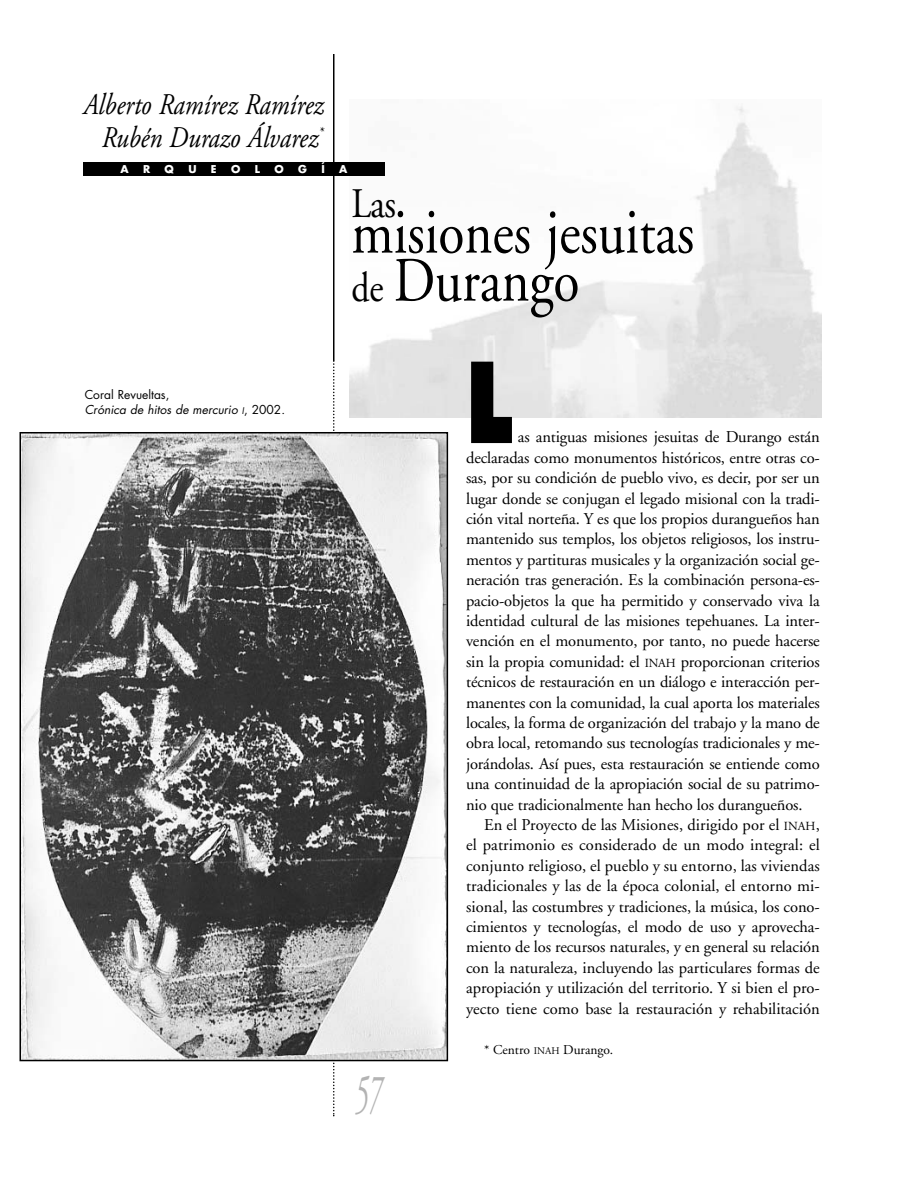
<style>
.page{position:relative;width:918px;height:1188px;background:#fff}
.page>*{position:absolute;margin:0;border:0;box-sizing:border-box;transform-origin:0 0}
.t1{font:800 108px "Futura";color:#000;scale:.75 1}
.t2{font:63px/48px "Adobe Garamond";color:#000;scale:.85 1}
.t3{font:italic 54px "Adobe Garamond";color:#b3b3b3;scale:.5 1}
.t4{font:42px "Adobe Garamond";color:#000;scale:.85 1}
.t5{font:italic 30px/33px "Adobe Garamond";color:#000;text-align:center;scale:.85 1}
.t6{font:16.5px/20.4px "Adobe Garamond";letter-spacing:-.01em;color:#000;text-align:justify}
.t7{font:13.5px "Adobe Garamond";color:#000}
.t8{font:italic 12px/15px "Futura";color:#000}
.t9{font:700 10.5px "Futura";color:#fff}
.s1{font-style:normal}
.s2{font-size:9px}
.s3{font-size:42px}
.s4{font-size:12.3px}
.s5{font-size:10.2px}
</style>
<div class="page">
<div style="left:83px;top:162px;width:302px;height:14px;background:#000"></div>
<hr style="left:333px;top:54px;width:1px;height:306px;background:#000">
<svg style="left:333px;top:360px;width:1px;height:756px"></svg>
<img style="left:22px;top:435px;width:423px;height:623px">
<div style="left:19px;top:432px;width:429px;height:629px;border:2px solid #000"></div>
<h3 class="t5" style="left:83px;top:91px;width:284px">Alberto Ramírez Ramírez<br>Rubén Durazo Álvarez<sup>*</sup></h3>
<p class="t9" style="left:121px;top:164px;width:10px">A</p>
<p class="t9" style="left:143px;top:164px;width:9px">R</p>
<p class="t9" style="left:165px;top:164px;width:11px">Q</p>
<p class="t9" style="left:188px;top:164px;width:10px">U</p>
<p class="t9" style="left:211px;top:164px;width:7px">E</p>
<p class="t9" style="left:231px;top:164px;width:11px">O</p>
<p class="t9" style="left:255px;top:164px;width:7px">L</p>
<p class="t9" style="left:274px;top:164px;width:11px">O</p>
<p class="t9" style="left:298px;top:164px;width:10px">G</p>
<p class="t9" style="left:321px;top:164px;width:5px">Í</p>
<p class="t9" style="left:339px;top:164px;width:10px">A</p>
<p class="t8" style="left:85px;top:388px;width:202px"><span class="s1">Coral Revueltas,<br></span>Crónica de hitos de mercurio <span class="s2">I</span><span class="s1">, 2002.</span></p>
<h3 class="t4" style="left:351px;top:186px;width:54px">Las</h3>
<h2 class="t2" style="left:351px;top:214px;width:405px">misiones jesuitas <span class="s3">de</span> Durango</h2>
<h1 class="t1" style="left:466px;top:355px;width:64px">L</h1>
<p class="t6" style="left:466px;top:428px;width:355px;text-indent:52px">as antiguas misiones jesuitas de Durango están declaradas como monumentos históricos, entre otras co&shy;sas, por su condición de pueblo vivo, es decir, por ser un lugar donde se conjugan el legado misional con la tradi&shy;ción vital norteña. Y es que los propios durangueños han mantenido sus templos, los objetos religiosos, los instru&shy;mentos y partituras musicales y la organización social ge&shy;neración tras generación. Es la combinación persona-es&shy;pacio-objetos la que ha permitido y conservado viva la identidad cultural de las misiones tepehuanes. La inter&shy;vención en el monumento, por tanto, no puede hacerse sin la propia comunidad: el <span class="s4">INAH</span> proporcionan criterios técnicos de restauración en un diálogo e interacción per&shy;manentes con la comunidad, la cual aporta los materiales locales, la forma de organización del trabajo y la mano de obra local, retomando sus tecnologías tradicionales y me&shy;jorándolas. Así pues, esta restauración se entiende como una continuidad de la apropiación social de su patrimo&shy;nio que tradicionalmente han hecho los durangueños.</p>
<p class="t6" style="left:466px;top:816px;width:355px;text-indent:18px">En el Proyecto de las Misiones, dirigido por el <span class="s4">INAH</span>, el patrimonio es considerado de un modo integral: el conjunto religioso, el pueblo y su entorno, las viviendas tradicionales y las de la época colonial, el entorno mi&shy;sional, las costumbres y tradiciones, la música, los cono&shy;cimientos y tecnologías, el modo de uso y aprovecha&shy;miento de los recursos naturales, y en general su relación con la naturaleza, incluyendo las particulares formas de apropiación y utilización del territorio. Y si bien el pro&shy;yecto tiene como base la restauración y rehabilitación</p>
<h3 class="t3" style="left:355px;top:1073px;width:55px">57</h3>
<p class="t7" style="left:484px;top:1044px;width:131px">* Centro <span class="s5">INAH</span> Durango.</p>
</div>
